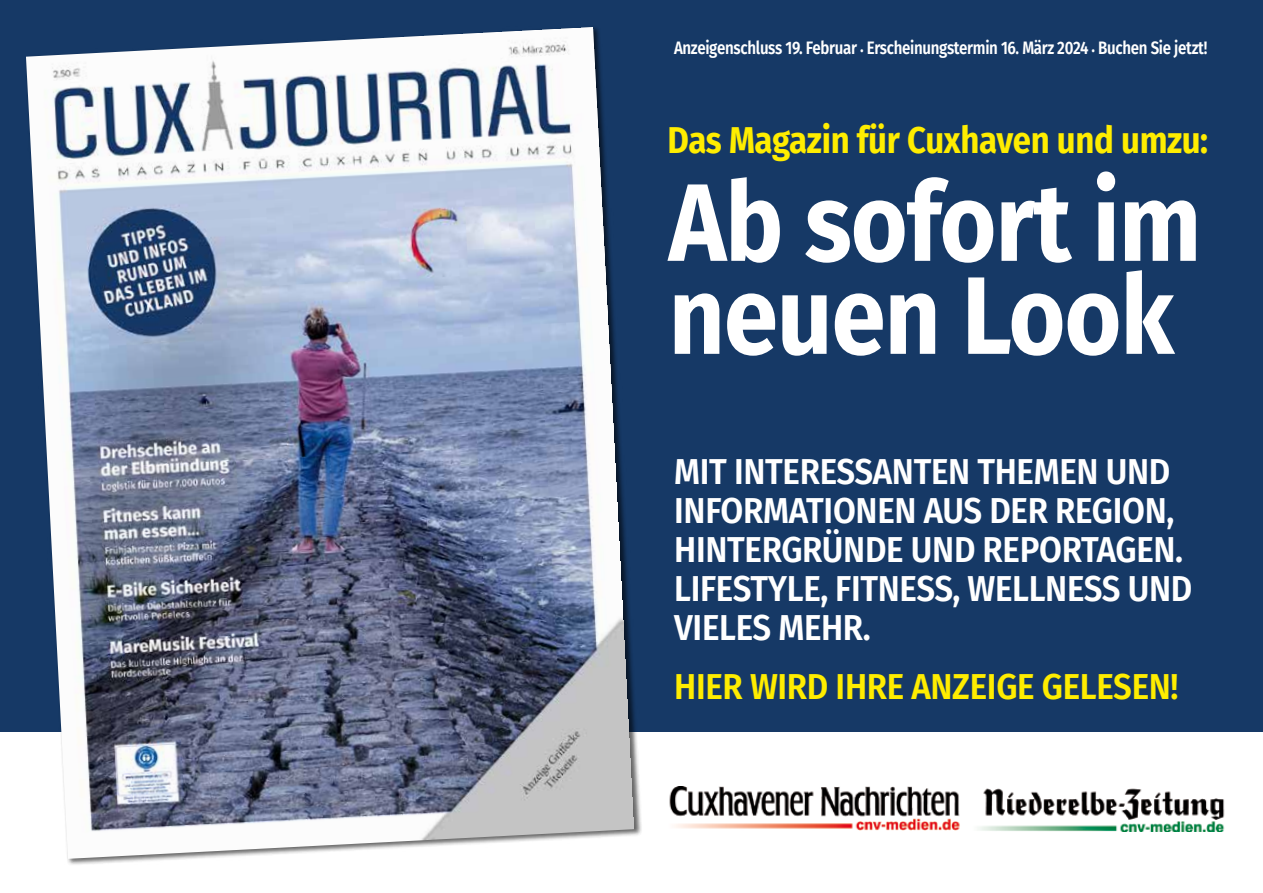
<style>
.page{position:relative;width:1263px;height:893px;background:#fff}
.page>*{position:absolute;margin:0;border:0;box-sizing:border-box;transform-origin:0 0}
.t1{font:700 110.1px/93px "Fira Sans";letter-spacing:-.01em;color:#fff;scale:.88 1}
.t2{font:700 37.35px "Fira Sans";letter-spacing:-.01em;color:#ffed00;scale:.88 1}
.t3{font:600 36px/39px "Fira Sans";letter-spacing:-.01em;color:#fff;scale:.92 1}
.t4{font:600 36px "Fira Sans";letter-spacing:-.01em;color:#ffed00;scale:.92 1}
.t5{font:600 18px "Fira Sans";letter-spacing:-.02em;color:#fff;scale:.84 1}
</style>
<div class="page">
<div style="left:0;top:0;width:1263px;height:731px;background:#163966"></div>
<div style="left:24px;top:25px;width:619px;height:841px;background:#000;opacity:.6"></div>
<img style="left:26px;top:27px;width:609px;height:832px">
<img style="left:669px;top:787px;width:556px;height:44px">
<p class="t5" style="left:674px;top:33px;width:636px">Anzeigenschluss 19. Februar . Erscheinungstermin 16. März 2024 . Buchen Sie jetzt!</p>
<p class="t2" style="left:668px;top:108px;width:616px">Das Magazin für Cuxhaven und umzu:</p>
<h1 class="t1" style="left:669px;top:168px;width:607px">Ab sofort im neuen Look</h1>
<p class="t3" style="left:674px;top:450px;width:565px">MIT INTERESSANTEN THEMEN UND<br>INFORMATIONEN AUS DER REGION,<br>HINTERGRÜNDE UND REPORTAGEN.<br>LIFESTYLE, FITNESS, WELLNESS UND<br>VIELES MEHR.</p>
<p class="t4" style="left:674px;top:657px;width:550px">HIER WIRD IHRE ANZEIGE GELESEN!</p>
</div>
